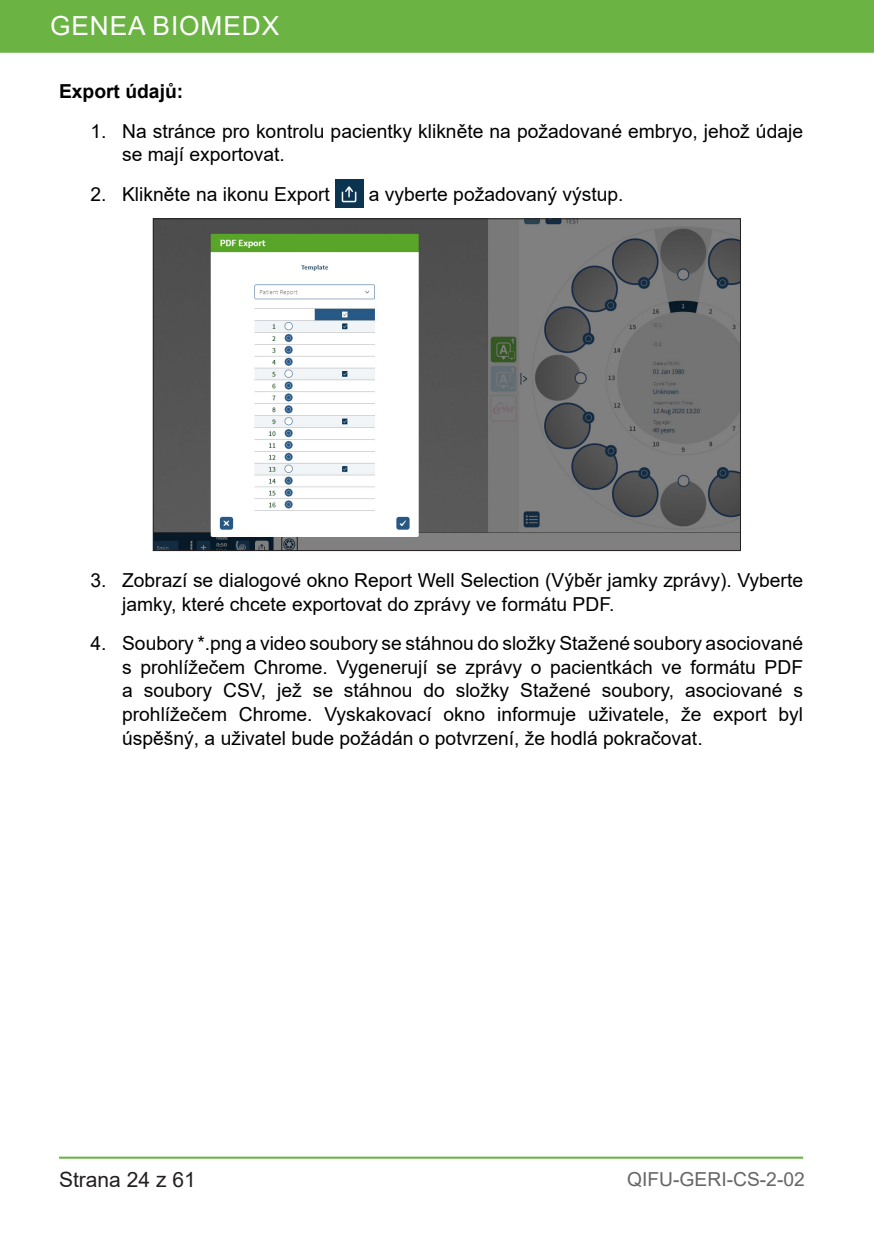
<style>
.page{position:relative;width:874px;height:1241px;background:#fff}
.page>*{position:absolute;margin:0;border:0;box-sizing:border-box;transform-origin:0 0}
.t1{font:26.25px "Arial";letter-spacing:.035em;color:#fff}
.t2{font:21px "Arial";color:#231f20}
.t3{font:19.25px/23.6px "Arial";color:#000}
.t4{font:19.25px "Arial";color:#666}
.BULLET_LAST_LINE{font:700 19.25px "Arial";color:#000}
</style>
<div class="page">
<div style="left:0;top:0;width:873px;height:53px;background:#6bb444"></div>
<hr style="left:59px;top:1156px;width:743px;height:2px;background:#6bb444">
<img style="left:335px;top:180px;width:28px;height:28px">
<img style="left:155px;top:220px;width:583px;height:328px">
<h1 class="t1" style="left:50px;top:7px;width:230px">GENEA BIOMEDX</h1>
<p class="BULLET_LAST_LINE" style="left:59px;top:78px;width:126px">Export údajů:</p>
<p class="t3" style="left:122px;top:119px;width:682px;text-indent:-31px">1. Na stránce pro kontrolu pacientky klikněte na požadované embryo, jehož údaje se mají exportovat.</p>
<p class="t3" style="left:90px;top:182px;width:241px">2. Klikněte na ikonu Export</p>
<p class="t3" style="left:368px;top:182px;width:256px">a vyberte požadovaný výstup.</p>
<p class="t3" style="left:122px;top:568px;width:682px;text-indent:-31px">3. Zobrazí se dialogové okno Report Well Selection (Výběr jamky zprávy). Vyberte jamky, které chcete exportovat do zprávy ve formátu PDF.</p>
<p class="t3" style="left:122px;top:631px;width:682px;text-align:justify;text-indent:-31px">4. Soubory *.png a video soubory se stáhnou do složky Stažené soubory asociované s prohlížečem Chrome. Vygenerují se zprávy o pacientkách ve formátu PDF a soubory CSV, jež se stáhnou do složky Stažené soubory, asociované s prohlížečem Chrome. Vyskakovací okno informuje uživatele, že export byl úspěšný, a uživatel bude požádán o potvrzení, že hodlá pokračovat.</p>
<p class="t2" style="left:59px;top:1164px;width:138px">Strana 24 z 61</p>
<p class="t4" style="left:626px;top:1165px;width:179px">QIFU-GERI-CS-2-02</p>
</div>
